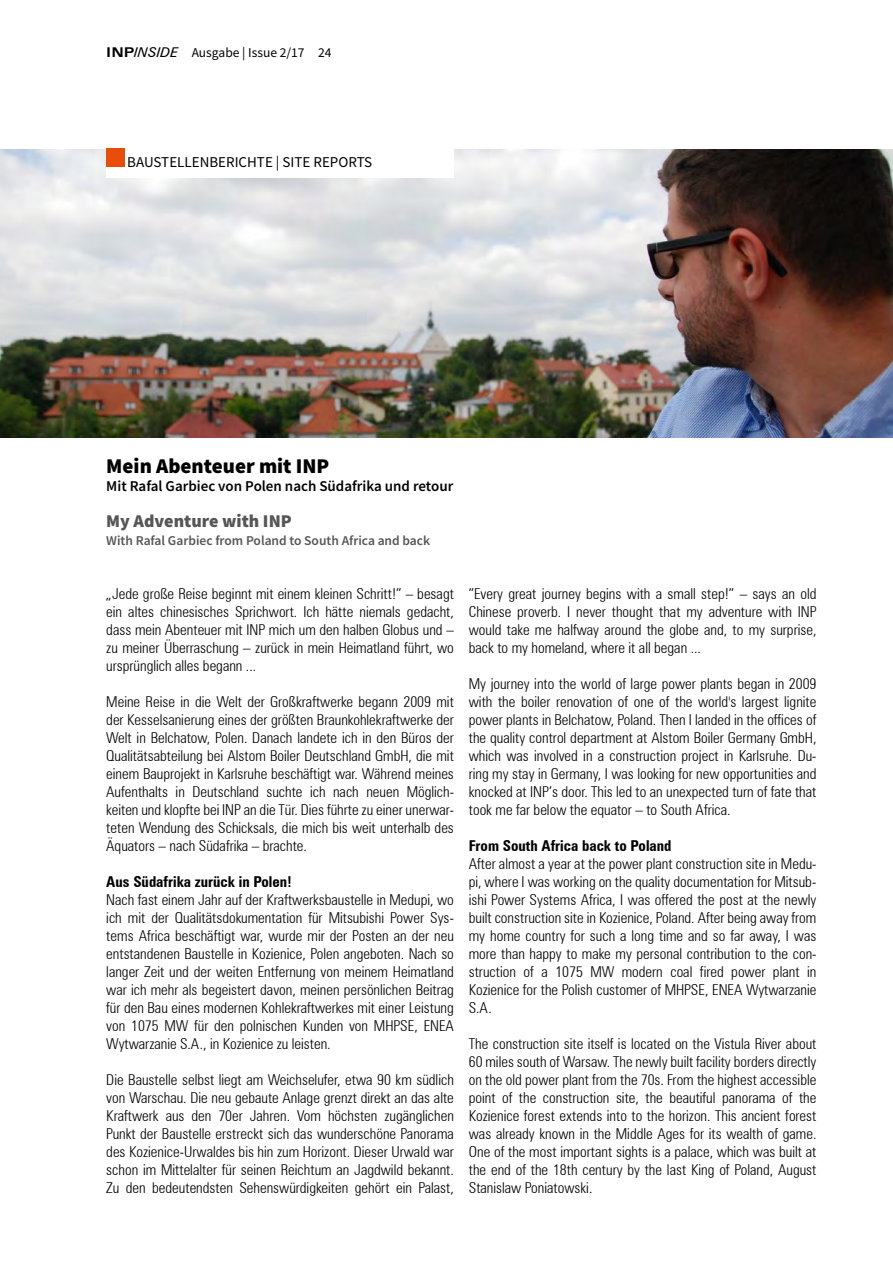
<style>
.page{position:relative;width:893px;height:1263px;background:#fff}
.page>*{position:absolute;margin:0;border:0;box-sizing:border-box;transform-origin:0 0}
.t1{font:900 21px "Source Sans Pro";color:#000}
.t2{font:900 18px "Source Sans Pro";color:#565656}
.t3{font:300 condensed 15px/18px "Zurich BT";color:#000;text-align:justify}
.t4{font:700 15px "Zurich Cn BT";color:#000}
.t5{font:600 15px "Source Sans Pro";color:#000}
.t6{font:15px "Source Sans Pro";color:#000}
.t7{font:600 13.5px "Source Sans Pro";color:#565656}
.t8{font:13.5px "Source Sans Pro";color:#000}
.s1{font-family:"Zurich Bd Ex BT";font-weight:700}
.s2{font-family:"Zurich BT";font-style:italic}
</style>
<div class="page">
<img style="left:0;top:150px;width:893px;height:288px">
<div style="left:106px;top:144px;width:348px;height:33px;background:#fff"></div>
<div style="left:106px;top:149px;width:18px;height:18px;background:#e94d0a"></div>
<p class="t8" style="left:106px;top:44px;width:227px"><span class="s1">INP</span><span class="s2">INSIDE</span> Ausgabe | Issue 2/17 24</p>
<p class="t6" style="left:127px;top:152px;width:246px">BAUSTELLENBERICHTE | SITE REPORTS</p>
<h1 class="t1" style="left:106px;top:451px;width:225px">Mein Abenteuer mit INP</h1>
<p class="t5" style="left:106px;top:476px;width:348px">Mit Rafal Garbiec von Polen nach Südafrika und retour</p>
<p class="t2" style="left:106px;top:508px;width:187px">My Adventure with INP</p>
<p class="t7" style="left:106px;top:531px;width:325px">With Rafal Garbiec from Poland to South Africa and back</p>
<p class="t3" style="left:106px;top:584px;width:349px">„Jede große Reise beginnt mit einem kleinen Schritt!” – besagt ein altes chinesisches Sprichwort. Ich hätte niemals gedacht, dass mein Abenteuer mit INP mich um den halben Globus und – zu meiner Überraschung – zurück in mein Heimatland führt, wo ursprünglich alles begann ...</p>
<p class="t3" style="left:106px;top:692px;width:349px">Meine Reise in die Welt der Großkraftwerke begann 2009 mit der Kesselsanierung eines der größten Braunkohlekraftwerke der Welt in Belchatow, Polen. Danach landete ich in den Büros der Qualitätsabteilung bei Alstom Boiler Deutschland GmbH, die mit einem Bauprojekt in Karlsruhe beschäftigt war. Während meines Aufenthalts in Deutschland suchte ich nach neuen Möglich&shy;keiten und klopfte bei INP an die Tür. Dies führte zu einer unerwar&shy;teten Wendung des Schicksals, die mich bis weit unterhalb des Äquators – nach Südafrika – brachte.</p>
<p class="t4" style="left:106px;top:872px;width:187px">Aus Südafrika zurück in Polen!</p>
<p class="t3" style="left:106px;top:890px;width:349px">Nach fast einem Jahr auf der Kraftwerksbaustelle in Medupi, wo ich mit der Qualitätsdokumentation für Mitsubishi Power Sys&shy;tems Africa beschäftigt war, wurde mir der Posten an der neu entstandenen Baustelle in Kozienice, Polen angeboten. Nach so langer Zeit und der weiten Entfernung von meinem Heimatland war ich mehr als begeistert davon, meinen persönlichen Beitrag für den Bau eines modernen Kohlekraftwerkes mit einer Leistung von 1075 MW für den polnischen Kunden von MHPSE, ENEA Wytwarzanie S.A., in Kozienice zu leisten.</p>
<p class="t3" style="left:106px;top:1070px;width:349px">Die Baustelle selbst liegt am Weichselufer, etwa 90 km südlich von Warschau. Die neu gebaute Anlage grenzt direkt an das alte Kraftwerk aus den 70er Jahren. Vom höchsten zugänglichen Punkt der Baustelle erstreckt sich das wunderschöne Panorama des Kozienice-Urwaldes bis hin zum Horizont. Dieser Urwald war schon im Mittelalter für seinen Reichtum an Jagdwild bekannt.<br>Zu den bedeutendsten Sehenswürdigkeiten gehört ein Palast,</p>
<p class="t3" style="left:469px;top:584px;width:349px">”Every great journey begins with a small step!” – says an old Chinese proverb. I never thought that my adventure with INP would take me halfway around the globe and, to my surprise, back to my homeland, where it all began ...</p>
<p class="t3" style="left:469px;top:674px;width:349px">My journey into the world of large power plants began in 2009 with the boiler renovation of one of the world's largest lignite power plants in Belchatow, Poland. Then I landed in the offices of the quality control department at Alstom Boiler Germany GmbH, which was involved in a construction project in Karlsruhe. Du&shy;ring my stay in Germany, I was looking for new opportunities and knocked at INP’s door. This led to an unexpected turn of fate that took me far below the equator – to South Africa.</p>
<p class="t4" style="left:469px;top:836px;width:204px">From South Africa back to Poland</p>
<p class="t3" style="left:469px;top:854px;width:349px">After almost a year at the power plant construction site in Medu&shy;pi, where I was working on the quality documentation for Mitsub&shy;ishi Power Systems Africa, I was offered the post at the newly built construction site in Kozienice, Poland. After being away from my home country for such a long time and so far away, I was more than happy to make my personal contribution to the con&shy;struction of a 1075 MW modern coal fired power plant in Kozienice for the Polish customer of MHPSE, ENEA Wytwarzanie S.A.</p>
<p class="t3" style="left:469px;top:1034px;width:349px">The construction site itself is located on the Vistula River about 60 miles south of Warsaw. The newly built facility borders directly on the old power plant from the 70s. From the highest accessible point of the construction site, the beautiful panorama of the Kozienice forest extends into to the horizon. This ancient forest was already known in the Middle Ages for its wealth of game.<br>One of the most important sights is a palace, which was built at the end of the 18th century by the last King of Poland, August Stanislaw Poniatowski.</p>
</div>
